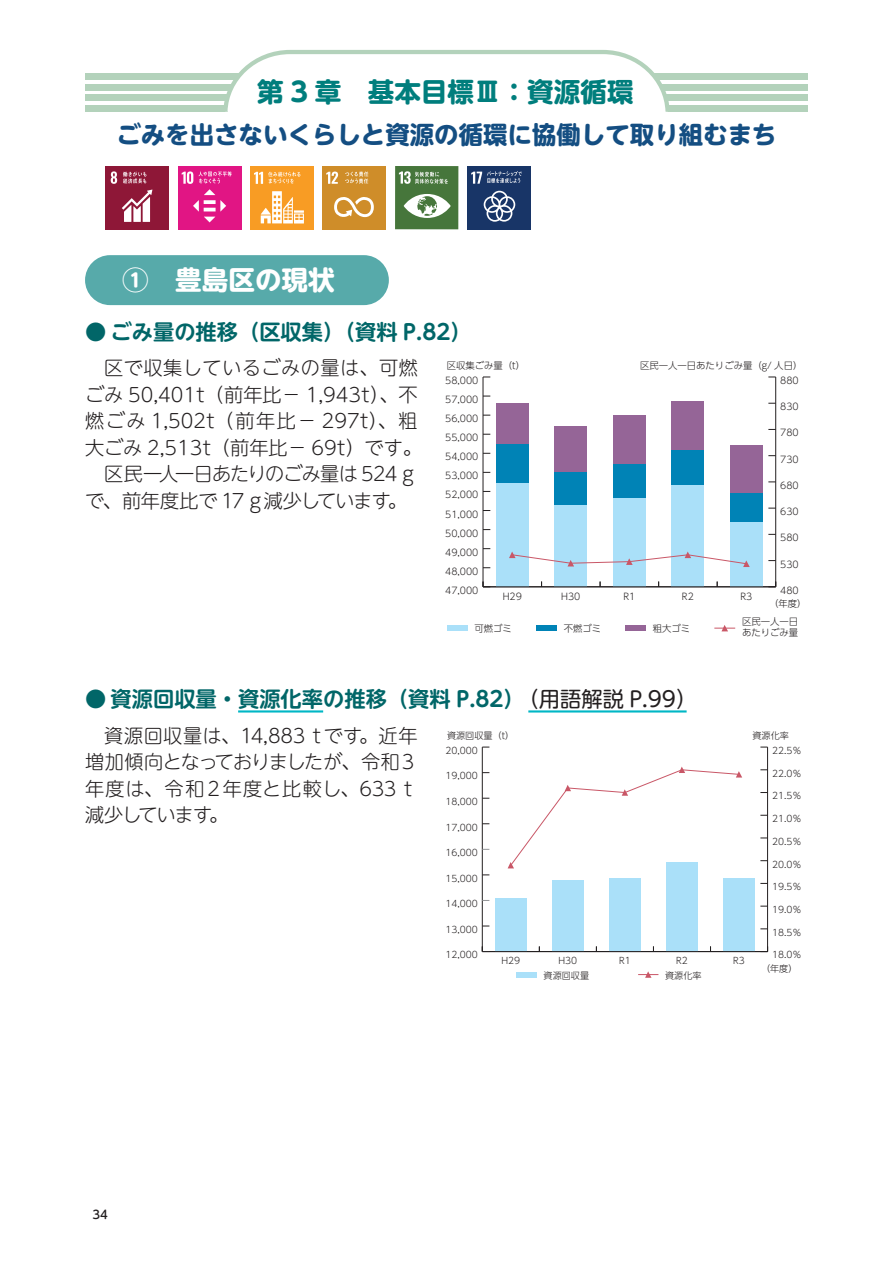
<style>
.page{position:relative;width:893px;height:1263px;background:#fff}
.page>*{position:absolute;margin:0;border:0;box-sizing:border-box;transform-origin:0 0}
.t1{font:700 26.55px "UD Shin M Go Pro";color:#007e7d}
.t2{font:700 26.55px "UD Shin M Go Pro";color:#fff}
.t3{font:700 24.45px "UD Shin M Go Pro";color:#144e82}
.t4{font:700 21.3px "UD Shin M Go Pro De";color:#016668}
.t5{font:300 19.2px/26.5px "UD Shin M Go Pro";color:#231f20;text-align:justify}
.t6{font:300 19.2px "UD Shin M Go Pro";letter-spacing:-.045em;color:#231f20}
.t7{font:300 19.2px "UD Shin M Go Pro";letter-spacing:-.03em;color:#231f20}
.t8{font:300 19.2px "UD Shin M Go Pro";letter-spacing:.03em;color:#231f20}
.t9{font:500 11.7px "UD Shin M Go Pro";color:#231f20}
.t10{font:300 9.3px/11.6px "UD Shin Go Pro";color:#231f20}
.t11{font:300 9.15px "UD Shin Go Pro";color:#231f20}
.s1{font-family:"UD Shin M Go Pro";font-weight:400;color:#231f20}
</style>
<div class="page">
<div style="left:106px;top:166px;width:63px;height:63px;background:#8e1737"></div>
<svg style="left:111px;top:171px;width:6px;height:13px"></svg>
<svg style="left:122px;top:190px;width:30px;height:32px"></svg>
<svg style="left:123px;top:172px;width:23px;height:11px"></svg>
<div style="left:178px;top:166px;width:63px;height:63px;background:#e11584"></div>
<svg style="left:182px;top:171px;width:50px;height:51px"></svg>
<div style="left:250px;top:166px;width:64px;height:64px;background:#f89c24"></div>
<svg style="left:261px;top:191px;width:43px;height:32px"></svg>
<svg style="left:254px;top:172px;width:46px;height:12px"></svg>
<div style="left:323px;top:166px;width:63px;height:64px;background:#cf8d29"></div>
<svg style="left:326px;top:172px;width:12px;height:12px"></svg>
<svg style="left:334px;top:197px;width:40px;height:21px"></svg>
<svg style="left:345px;top:171px;width:23px;height:13px"></svg>
<div style="left:395px;top:166px;width:63px;height:63px;background:#46763b"></div>
<svg style="left:404px;top:194px;width:47px;height:24px"></svg>
<svg style="left:399px;top:171px;width:49px;height:13px"></svg>
<div style="left:467px;top:166px;width:64px;height:63px;background:#183567"></div>
<svg style="left:484px;top:191px;width:31px;height:31px"></svg>
<svg style="left:471px;top:171px;width:51px;height:13px"></svg>
<div style="left:85px;top:73px;width:723px;height:7px;background:#b3d2bb"></div>
<div style="left:85px;top:105px;width:723px;height:7px;background:#b3d2bb"></div>
<div style="left:85px;top:95px;width:723px;height:6px;background:#b3d2bb"></div>
<div style="left:85px;top:84px;width:723px;height:6px;background:#b3d2bb"></div>
<svg style="left:221px;top:50px;width:451px;height:62px"></svg>
<div style="left:85px;top:255px;width:304px;height:50px;background:#57aaaa;border-radius:25px"></div>
<hr style="left:238px;top:710px;width:85px;height:2px;background:#00b7c5">
<hr style="left:528px;top:710px;width:159px;height:2px;background:#00b7c5">
<hr style="left:483px;top:377px;width:1px;height:210px;background:#231f20">
<div style="left:496px;top:403px;width:33px;height:41px;background:#956597"></div>
<div style="left:554px;top:427px;width:33px;height:45px;background:#956597"></div>
<div style="left:613px;top:415px;width:33px;height:50px;background:#956597"></div>
<div style="left:671px;top:401px;width:33px;height:50px;background:#956597"></div>
<div style="left:730px;top:445px;width:33px;height:48px;background:#956597"></div>
<div style="left:496px;top:444px;width:33px;height:39px;background:#0083b6"></div>
<div style="left:554px;top:472px;width:33px;height:33px;background:#0083b6"></div>
<div style="left:613px;top:465px;width:33px;height:33px;background:#0083b6"></div>
<div style="left:671px;top:451px;width:33px;height:34px;background:#0083b6"></div>
<div style="left:730px;top:493px;width:33px;height:29px;background:#0083b6"></div>
<div style="left:496px;top:483px;width:33px;height:104px;background:#aae0f9"></div>
<div style="left:554px;top:505px;width:33px;height:82px;background:#aae0f9"></div>
<div style="left:613px;top:498px;width:33px;height:89px;background:#aae0f9"></div>
<div style="left:671px;top:485px;width:33px;height:102px;background:#aae0f9"></div>
<div style="left:730px;top:522px;width:33px;height:65px;background:#aae0f9"></div>
<hr style="left:483px;top:586px;width:293px;height:1px;background:#231f20">
<hr style="left:775px;top:377px;width:1px;height:210px;background:#231f20">
<svg style="left:509px;top:551px;width:241px;height:16px"></svg>
<div style="left:447px;top:625px;width:21px;height:6px;background:#aae0f9"></div>
<div style="left:536px;top:625px;width:21px;height:6px;background:#0083b6"></div>
<div style="left:625px;top:625px;width:21px;height:6px;background:#956597"></div>
<svg style="left:714px;top:625px;width:21px;height:6px"></svg>
<hr style="left:482px;top:747px;width:1px;height:204px;background:#231f20">
<div style="left:495px;top:898px;width:32px;height:53px;background:#aae0f9"></div>
<div style="left:552px;top:880px;width:32px;height:71px;background:#aae0f9"></div>
<div style="left:609px;top:878px;width:32px;height:73px;background:#aae0f9"></div>
<div style="left:666px;top:862px;width:32px;height:89px;background:#aae0f9"></div>
<div style="left:723px;top:878px;width:32px;height:73px;background:#aae0f9"></div>
<hr style="left:482px;top:951px;width:286px;height:1px;background:#231f20">
<hr style="left:767px;top:747px;width:1px;height:204px;background:#231f20">
<svg style="left:508px;top:767px;width:234px;height:101px"></svg>
<div style="left:517px;top:972px;width:20px;height:5px;background:#aae0f9"></div>
<svg style="left:638px;top:971px;width:20px;height:7px"></svg>
<h1 class="t1" style="left:257px;top:70px;width:378px">第 3 章　基本目標Ⅲ：資源循環</h1>
<h2 class="t3" style="left:116px;top:114px;width:662px">ごみを出さないくらしと資源の循環に協働して取り組むまち</h2>
<h1 class="t2" style="left:122px;top:258px;width:214px">①　豊島区の現状</h1>
<h3 class="t4" style="left:85px;top:314px;width:388px">● ごみ量の推移（区収集）（資料 P.82）</h3>
<h3 class="t8" style="left:104px;top:352px;width:315px">区で収集しているごみの量は、可燃</h3>
<h3 class="t5" style="left:85px;top:380px;width:334px">ごみ 50,401t（前年比－ 1,943t）、不</h3>
<h3 class="t5" style="left:85px;top:407px;width:334px">燃ごみ 1,502t（前年比− 297t）、粗</h3>
<h3 class="t5" style="left:85px;top:433px;width:338px">大ごみ 2,513t（前年比－ 69t）です。</h3>
<h3 class="t6" style="left:104px;top:459px;width:315px">区民一人一日あたりのごみ量は 524ｇ</h3>
<h3 class="t7" style="left:85px;top:485px;width:323px">で、前年度比で 17ｇ減少しています。</h3>
<p class="t10" style="left:447px;top:360px;width:80px">区収集ごみ量（t）</p>
<p class="t10" style="left:640px;top:360px;width:164px">区民一人一日あたりごみ量（g/ 人日）</p>
<p class="t10" style="left:780px;top:374px;width:20px">880</p>
<p class="t10" style="left:445px;top:374px;width:35px">58,000</p>
<p class="t10" style="left:445px;top:393px;width:35px">57,000</p>
<p class="t10" style="left:780px;top:401px;width:20px">830</p>
<p class="t10" style="left:445px;top:412px;width:35px">56,000</p>
<p class="t10" style="left:780px;top:427px;width:20px">780</p>
<p class="t10" style="left:445px;top:432px;width:35px">55,000</p>
<p class="t10" style="left:445px;top:451px;width:35px">54,000</p>
<p class="t10" style="left:780px;top:453px;width:20px">730</p>
<p class="t10" style="left:445px;top:470px;width:35px">53,000</p>
<p class="t10" style="left:780px;top:479px;width:20px">680</p>
<p class="t10" style="left:445px;top:489px;width:35px">52,000</p>
<p class="t10" style="left:780px;top:505px;width:20px">630</p>
<p class="t10" style="left:445px;top:508px;width:35px">51,000</p>
<p class="t10" style="left:445px;top:527px;width:35px">50,000</p>
<p class="t10" style="left:445px;top:546px;width:35px">49,000</p>
<p class="t10" style="left:445px;top:565px;width:35px">48,000</p>
<p class="t10" style="left:780px;top:532px;width:20px">580</p>
<p class="t10" style="left:780px;top:558px;width:20px">530</p>
<p class="t10" style="left:445px;top:584px;width:35px">47,000</p>
<p class="t10" style="left:780px;top:584px;width:20px">480</p>
<p class="t10" style="left:503px;top:590px;width:21px">H29</p>
<p class="t10" style="left:561px;top:590px;width:21px">H30</p>
<p class="t10" style="left:623px;top:590px;width:13px">R1</p>
<p class="t10" style="left:682px;top:590px;width:13px">R2</p>
<p class="t10" style="left:740px;top:590px;width:13px">R3</p>
<p class="t10" style="left:474px;top:623px;width:39px">可燃ゴミ</p>
<p class="t10" style="left:769px;top:598px;width:39px">（年度）</p>
<p class="t10" style="left:564px;top:623px;width:39px">不燃ゴミ</p>
<p class="t10" style="left:653px;top:623px;width:39px">粗大ゴミ</p>
<p class="t10" style="left:742px;top:615px;width:58px">区民一人一日あたりごみ量</p>
<h3 class="t4" style="left:85px;top:682px;width:614px">● 資源回収量・資源化率の推移（資料 P.82）<span class="s1">（用語解説 P.99）</span></h3>
<h3 class="t5" style="left:85px;top:721px;width:334px;text-indent:19px">資源回収量は、14,883ｔです。近年増加傾向となっておりましたが、令和３年度は、令和２年度と比較し、633ｔ減少しています。</h3>
<p class="t11" style="left:447px;top:729px;width:69px">資源回収量（t）</p>
<p class="t11" style="left:752px;top:729px;width:38px">資源化率</p>
<p class="t11" style="left:445px;top:743px;width:34px">20,000</p>
<p class="t11" style="left:772px;top:743px;width:31px">22.5％</p>
<p class="t11" style="left:772px;top:766px;width:31px">22.0％</p>
<p class="t11" style="left:445px;top:768px;width:34px">19,000</p>
<p class="t11" style="left:772px;top:788px;width:31px">21.5％</p>
<p class="t11" style="left:445px;top:794px;width:34px">18,000</p>
<p class="t11" style="left:772px;top:811px;width:31px">21.0％</p>
<p class="t11" style="left:445px;top:820px;width:34px">17,000</p>
<p class="t9" style="left:92px;top:1205px;width:17px">34</p>
<p class="t11" style="left:445px;top:845px;width:34px">16,000</p>
<p class="t11" style="left:445px;top:871px;width:34px">15,000</p>
<p class="t11" style="left:445px;top:896px;width:34px">14,000</p>
<p class="t11" style="left:445px;top:922px;width:34px">13,000</p>
<p class="t11" style="left:445px;top:947px;width:34px">12,000</p>
<p class="t11" style="left:501px;top:953px;width:20px">H29</p>
<p class="t11" style="left:558px;top:953px;width:20px">H30</p>
<p class="t11" style="left:619px;top:953px;width:13px">R1</p>
<p class="t11" style="left:676px;top:953px;width:13px">R2</p>
<p class="t11" style="left:733px;top:953px;width:13px">R3</p>
<p class="t11" style="left:544px;top:968px;width:47px">資源回収量</p>
<p class="t11" style="left:665px;top:968px;width:38px">資源化率</p>
<p class="t11" style="left:772px;top:834px;width:31px">20.5％</p>
<p class="t11" style="left:772px;top:857px;width:31px">20.0％</p>
<p class="t11" style="left:772px;top:879px;width:31px">19.5％</p>
<p class="t11" style="left:772px;top:902px;width:31px">19.0％</p>
<p class="t11" style="left:772px;top:925px;width:31px">18.5％</p>
<p class="t11" style="left:772px;top:947px;width:31px">18.0％</p>
<p class="t11" style="left:761px;top:961px;width:38px">（年度）</p>
</div>
